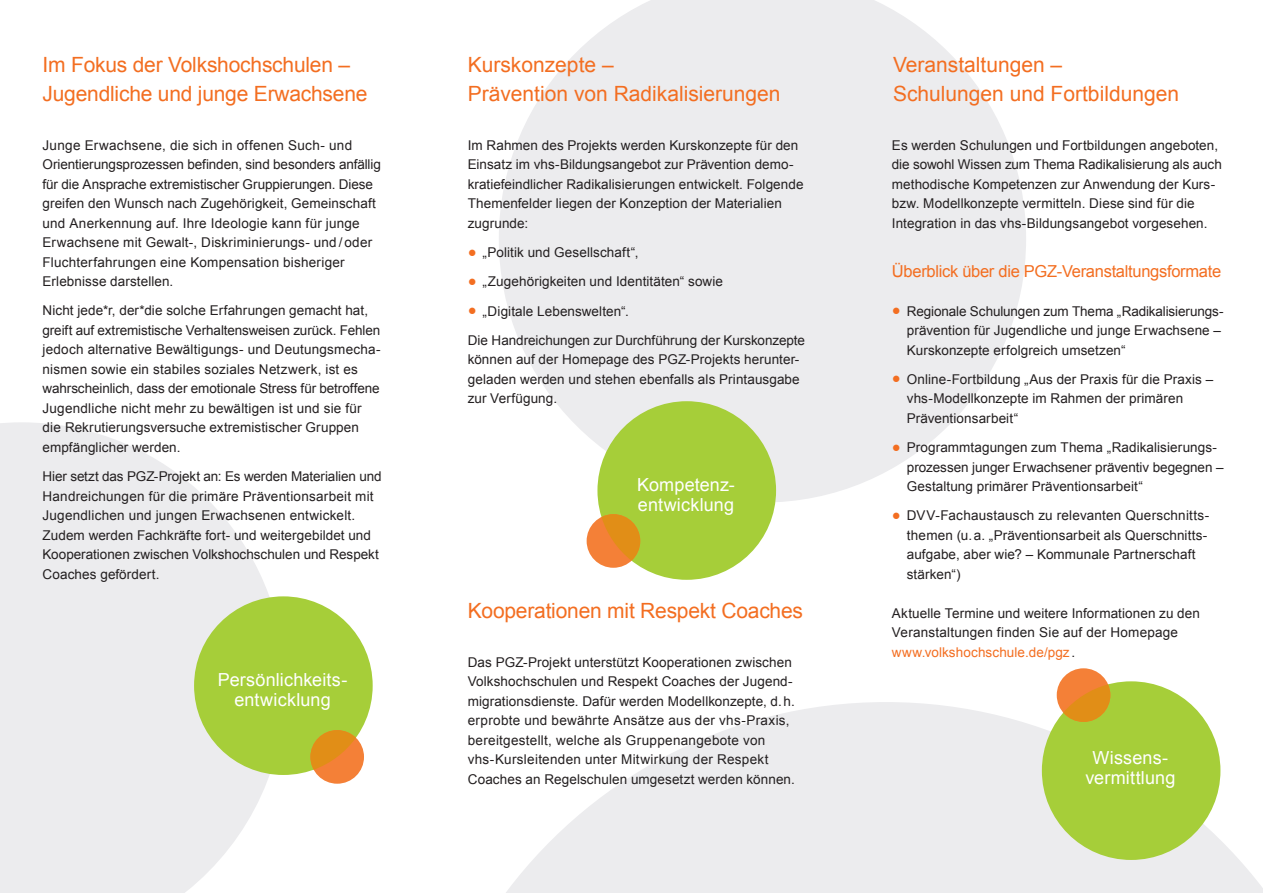
<style>
.page{position:relative;width:1263px;height:893px;background:#fff}
.page>*{position:absolute;margin:0;border:0;box-sizing:border-box;transform-origin:0 0}
.t1{font:21px/29.2px "Arial";letter-spacing:-.005em;color:#f36e21}
.t2{font:18px/19.5px "Arial";letter-spacing:.01em;color:#fff;text-align:center}
.t3{font:16.5px "Arial";letter-spacing:-.02em;color:#f36e21}
.t4{font:13.5px/19.5px "Arial";letter-spacing:.005em;color:#231f20}
.s1{font-size:25.5px;color:#f36e21}
.s2{color:#f36e21}
</style>
<div class="page">
<svg style="left:506px;top:702px;width:757px;height:191px;fill:#ececee"></svg>
<svg style="left:0;top:422px;width:274px;height:471px;background:#eeeef0"></svg>
<svg style="left:499px;top:0;width:527px;height:503px;fill:#ececee"></svg>
<div style="left:1042px;top:681px;width:178px;height:179px;background:#a6ce39;border-radius:50%"></div>
<div style="left:194px;top:596px;width:179px;height:179px;background:#a6ce39;border-radius:50%"></div>
<div style="left:310px;top:730px;width:54px;height:54px;background:#f48037;border-radius:50%"></div>
<div style="left:1057px;top:668px;width:53px;height:54px;background:#f48037;border-radius:50%"></div>
<div style="left:597px;top:401px;width:179px;height:179px;background:#a6ce39;border-radius:50%"></div>
<div style="left:587px;top:514px;width:53px;height:54px;background:#f48037;border-radius:50%"></div>
<svg style="left:601px;top:514px;width:39px;height:47px"></svg>
<svg style="left:1063px;top:684px;width:47px;height:38px"></svg>
<svg style="left:310px;top:730px;width:46px;height:40px"></svg>
<h1 class="t1" style="left:43px;top:50px;width:326px">Im Fokus der Volkshochschulen –<br>Jugendliche und junge Erwachsene</h1>
<h1 class="t1" style="left:893px;top:50px;width:287px">Veranstaltungen –<br>Schulungen und Fortbildungen</h1>
<p class="t4" style="left:892px;top:135px;width:331px">Es werden Schulungen und Fortbildungen angeboten, die sowohl Wissen zum Thema Radikalisierung als auch methodische Kompetenzen zur Anwendung der Kurs&shy;bzw. Modellkonzepte vermitteln. Diese sind für die Integration in das vhs-Bildungsangebot vorgesehen.</p>
<p class="t3" style="left:892px;top:260px;width:331px">Überblick über die PGZ-Veranstaltungsformate</p>
<p class="t4" style="left:907px;top:301px;width:318px;text-indent:-15px"><span class="s1">•</span> Regionale Schulungen zum Thema „Radikalisierungs&shy;prävention für Jugendliche und junge Erwachsene –<br>Kurskonzepte erfolgreich umsetzen“</p>
<p class="t4" style="left:907px;top:369px;width:308px;text-indent:-15px"><span class="s1">•</span> Online-Fortbildung „Aus der Praxis für die Praxis – vhs-Modellkonzepte im Rahmen der primären<br>Präventionsarbeit“</p>
<p class="t4" style="left:907px;top:438px;width:318px;text-indent:-15px"><span class="s1">•</span> Programmtagungen zum Thema „Radikalisierungs&shy;prozessen junger Erwachsener präventiv begegnen –<br>Gestaltung primärer Präventionsarbeit“</p>
<p class="t4" style="left:907px;top:506px;width:304px;text-indent:-15px"><span class="s1">•</span> DVV-Fachaustausch zu relevanten Querschnitts&shy;themen (u.a. „Präventionsarbeit als Querschnitts&shy;aufgabe, aber wie? – Kommunale Partnerschaft stärken“)</p>
<p class="t4" style="left:892px;top:603px;width:310px">Aktuelle Termine und weitere Informationen zu den<br>Veranstaltungen finden Sie auf der Homepage <span class="s2">www.volkshochschule.de/pgz</span> .</p>
<h1 class="t1" style="left:468px;top:50px;width:314px">Kurskonzepte –<br>Prävention von Radikalisierungen</h1>
<p class="t4" style="left:468px;top:135px;width:337px">Im Rahmen des Projekts werden Kurskonzepte für den Einsatz im vhs-Bildungsangebot zur Prävention demo-- kratiefeindlicher Radikalisierungen entwickelt. Folgende Themenfelder liegen der Konzeption der Materialien zugrunde:</p>
<p class="t4" style="left:468px;top:243px;width:172px"><span class="s1">•</span> „Politik und Gesellschaft“,</p>
<p class="t4" style="left:468px;top:272px;width:257px"><span class="s1">•</span> „Zugehörigkeiten und Identitäten“ sowie</p>
<p class="t4" style="left:468px;top:296px;width:339px;line-height:29.2px"><span class="s1">•</span> „Digitale Lebenswelten“.<br>Die Handreichungen zur Durchführung der Kurskonzepte</p>
<p class="t4" style="left:468px;top:350px;width:333px;text-align:justify">können auf der Homepage des PGZ-Projekts herunter&shy;geladen werden und stehen ebenfalls als Printausgabe zur Verfügung.</p>
<p class="t4" style="left:43px;top:135px;width:340px">Junge Erwachsene, die sich in offenen Such- und Orientierungsprozessen befinden, sind besonders anfällig für die Ansprache extremistischer Gruppierungen. Diese greifen den Wunsch nach Zugehörigkeit, Gemeinschaft und Anerkennung auf. Ihre Ideologie kann für junge Erwachsene mit Gewalt-, Diskriminierungs- und / oder Fluchterfahrungen eine Kompensation bisheriger Erlebnisse darstellen.</p>
<p class="t4" style="left:43px;top:301px;width:340px">Nicht jede*r, der*die solche Erfahrungen gemacht hat, greift auf extremistische Verhaltensweisen zurück. Fehlen jedoch alternative Bewältigungs- und Deutungsmecha&shy;nismen sowie ein stabiles soziales Netzwerk, ist es wahrscheinlich, dass der emotionale Stress für betroffene Jugendliche nicht mehr zu bewältigen ist und sie für die Rekrutierungsversuche extremistischer Gruppen empfänglicher werden.</p>
<p class="t4" style="left:43px;top:467px;width:341px">Hier setzt das PGZ-Projekt an: Es werden Materialien und Handreichungen für die primäre Präventionsarbeit mit Jugendlichen und jungen Erwachsenen entwickelt.<br>Zudem werden Fachkräfte fort- und weitergebildet und Kooperationen zwischen Volkshochschulen und Respekt Coaches gefördert.</p>
<h2 class="t2" style="left:637px;top:475px;width:99px;text-align:left">Kompetenz&shy;entwicklung</h2>
<h1 class="t1" style="left:468px;top:596px;width:337px">Kooperationen mit Respekt Coaches</h1>
<p class="t4" style="left:468px;top:652px;width:329px">Das PGZ-Projekt unterstützt Kooperationen zwischen Volkshochschulen und Respekt Coaches der Jugend&shy;migrationsdienste. Dafür werden Modellkonzepte, d.h. erprobte und bewährte Ansätze aus der vhs-Praxis, bereitgestellt, welche als Gruppenangebote von vhs-Kursleitenden unter Mitwirkung der Respekt Coaches an Regelschulen umgesetzt werden können.</p>
<h2 class="t2" style="left:218px;top:670px;width:131px">Persönlichkeits&shy;entwicklung</h2>
<h2 class="t2" style="left:1085px;top:748px;width:92px">Wissens&shy;vermittlung</h2>
</div>
